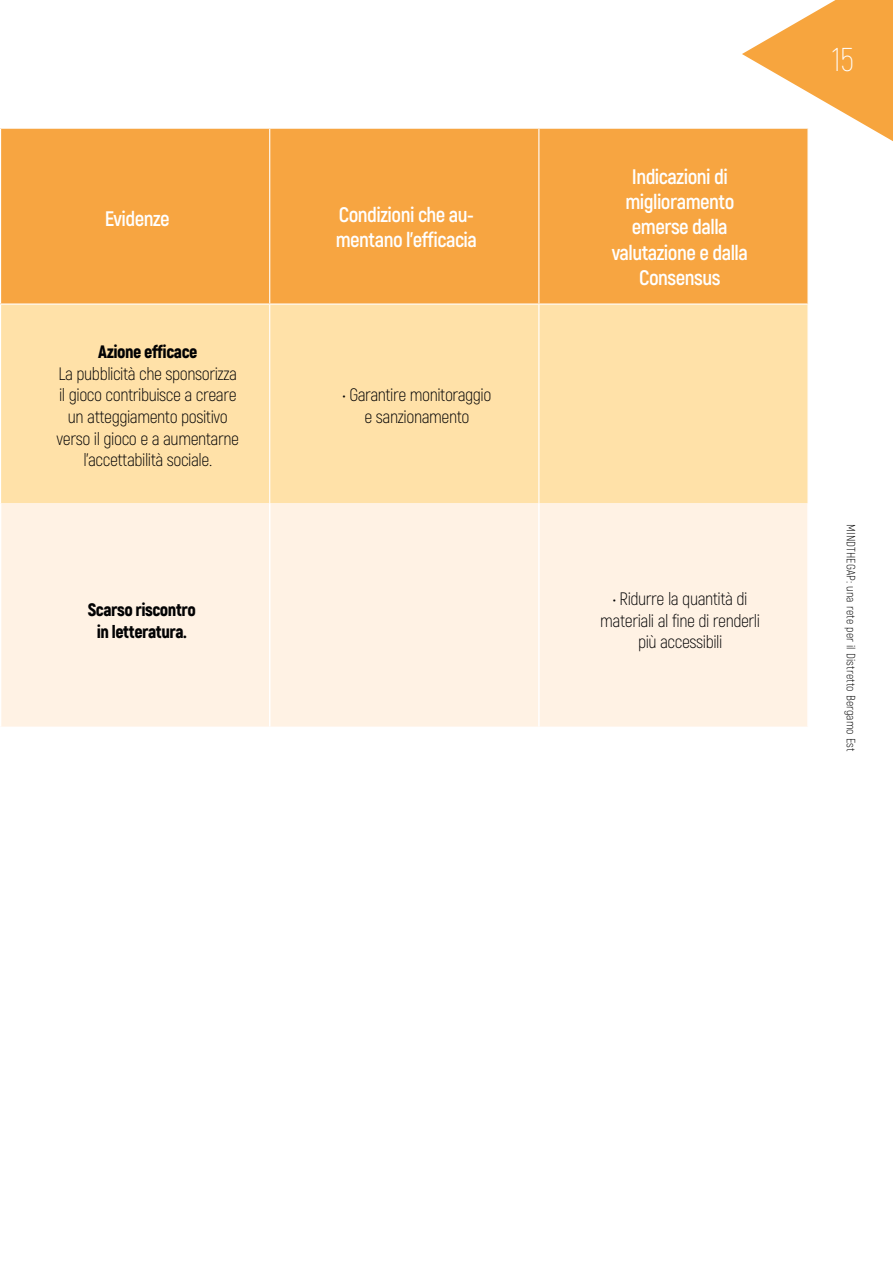
<style>
.page{position:relative;width:893px;height:1263px;background:#fff}
.page>*{position:absolute;margin:0;border:0;box-sizing:border-box;transform-origin:0 0}
.t1{font:200 33px "Akrobat";color:#fff}
.t2{font:700 21px/25.2px "Akrobat";letter-spacing:-.025em;color:#fff}
.t3{font:300 18px/21.6px "Akrobat";letter-spacing:-.025em;color:#020203;text-align:center}
.t4{font:900 18px/21.6px "Akrobat";letter-spacing:-.025em;color:#020203;text-align:center}
.t5{font:300 12px "Akrobat";letter-spacing:.01em;color:#000}
</style>
<div class="page">
<svg style="left:742px;top:0;width:151px;height:141px"></svg>
<div style="left:1px;top:129px;width:806px;height:174px;background:#f7a541"></div>
<div style="left:1px;top:305px;width:806px;height:198px;background:#ffe1a8"></div>
<div style="left:1px;top:503px;width:806px;height:224px;background:#fff2e4"></div>
<hr style="left:269px;top:503px;width:1px;height:224px;background:#fff">
<hr style="left:538px;top:503px;width:2px;height:224px;background:#fff">
<hr style="left:539px;top:128px;width:270px;height:1px;background:#fff">
<hr style="left:269px;top:129px;width:1px;height:174px;background:#fff">
<hr style="left:538px;top:129px;width:1px;height:174px;background:#fff">
<hr style="left:807px;top:129px;width:2px;height:174px;background:#fff">
<hr style="left:269px;top:305px;width:1px;height:198px;background:#fff">
<hr style="left:538px;top:305px;width:1px;height:198px;background:#fff">
<p class="t2" style="left:105px;top:206px;width:67px">Evidenze</p>
<p class="t2" style="left:336px;top:202px;width:143px">Condizioni che au&shy;mentano l’efficacia</p>
<p class="t4" style="left:98px;top:341px;width:101px">Azione efficace</p>
<p class="t3" style="left:57px;top:363px;width:184px">La pubblicità che sponsorizza il gioco contribuisce a creare un atteggiamento positivo verso il gioco e a aumentarne l’accettabilità sociale.</p>
<p class="t3" style="left:343px;top:384px;width:150px">• Garantire monitoraggio e sanzionamento</p>
<p class="t2" style="left:612px;top:164px;width:138px;text-align:center">Indicazioni di miglioramento emerse dalla valutazione e dalla<br>Consensus</p>
<p class="t4" style="left:88px;top:599px;width:110px">Scarso riscontro in letteratura.</p>
<p class="t3" style="left:600px;top:588px;width:161px">• Ridurre la quantità di materiali al fine di renderli più accessibili</p>
<h1 class="t1" style="left:832px;top:40px;width:24px">15</h1>
<p class="t5" style="left:858px;top:524px;width:229px;rotate:90deg">MINDTHEGAP: una rete per il Distretto Bergamo Est</p>
</div>
